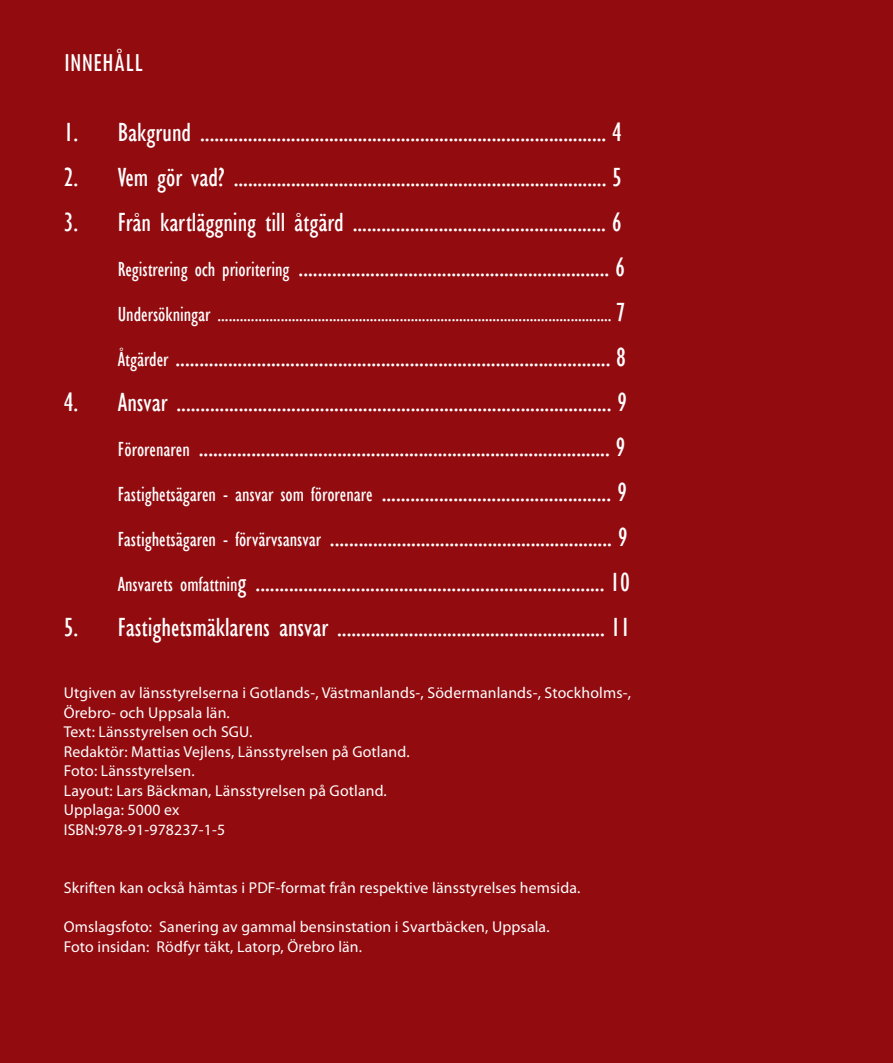
<style>
.page{position:relative;width:893px;height:1063px;background:#910b0f}
.page>*{position:absolute;margin:0;border:0;box-sizing:border-box;transform-origin:0 0}
.t1{font:condensed 27px "Gill Sans";color:#fff}
.t2{font:condensed 27px "Tw Cen";letter-spacing:.01em;color:#fff}
.t3{font:condensed 21px "Gill Sans";color:#fff}
.t4{font:15.75px/19.5px "Myriad Pro";letter-spacing:.01em;color:#fff}
.s1{font-size:21px}
.s2{font-size:27px}
</style>
<div class="page">
<p class="t2" style="left:64px;top:46px;width:81px">INNEHÅLL</p>
<p class="t1" style="left:64px;top:117px;width:560px">1. Bakgrund ..................................................................................... 4</p>
<p class="t1" style="left:64px;top:162px;width:560px">2. Vem gör vad? .............................................................................. 5</p>
<p class="t1" style="left:64px;top:207px;width:560px">3. Från kartläggning till åtgärd ..................................................... 6</p>
<p class="t1" style="left:118px;top:252px;width:509px"><span class="s1">Registrering och prioritering</span> ................................................................. 6</p>
<p class="t3" style="left:118px;top:302px;width:509px">Undersökningar .......................................................................................................... <span class="s2">7</span></p>
<p class="t1" style="left:118px;top:342px;width:510px"><span class="s1">Åtgärder</span> ........................................................................................... 8</p>
<p class="t1" style="left:64px;top:387px;width:565px">4. Ansvar ........................................................................................... 9</p>
<p class="t1" style="left:118px;top:432px;width:509px"><span class="s1">Förorenaren</span> ...................................................................................... 9</p>
<p class="t1" style="left:118px;top:477px;width:511px"><span class="s1">Fastighetsägaren - ansvar som förorenare</span> ................................................ 9</p>
<p class="t1" style="left:118px;top:522px;width:511px"><span class="s1">Fastighetsägaren - förvärvsansvar</span> ........................................................... 9</p>
<p class="t1" style="left:118px;top:567px;width:514px"><span class="s1">Ansvarets omfattnin</span>g ......................................................................... 10</p>
<p class="t1" style="left:64px;top:612px;width:568px">5. Fastighetsmäklarens ansvar ........................................................ 11</p>
<p class="t4" style="left:64px;top:683px;width:569px">Utgiven av länsstyrelserna i Gotlands-, Västmanlands-, Södermanlands-, Stockholms-,<br>Örebro- och Uppsala län.</p>
<p class="t4" style="left:64px;top:722px;width:190px">Text: Länsstyrelsen och SGU.</p>
<p class="t4" style="left:64px;top:742px;width:347px">Redaktör: Mattias Vejlens, Länsstyrelsen på Gotland.</p>
<p class="t4" style="left:64px;top:761px;width:325px">Foto: Länsstyrelsen.<br>Layout: Lars Bäckman, Länsstyrelsen på Gotland.</p>
<p class="t4" style="left:64px;top:800px;width:117px">Upplaga: 5000 ex</p>
<p class="t4" style="left:64px;top:820px;width:163px">ISBN:978-91-978237-1-5</p>
<p class="t4" style="left:64px;top:878px;width:518px">Skriften kan också hämtas i PDF-format från respektive länsstyrelses hemsida.</p>
<p class="t4" style="left:64px;top:917px;width:487px">Omslagsfoto: Sanering av gammal bensinstation i Svartbäcken, Uppsala.</p>
<p class="t4" style="left:64px;top:937px;width:300px">Foto insidan: Rödfyr täkt, Latorp, Örebro län.</p>
</div>
